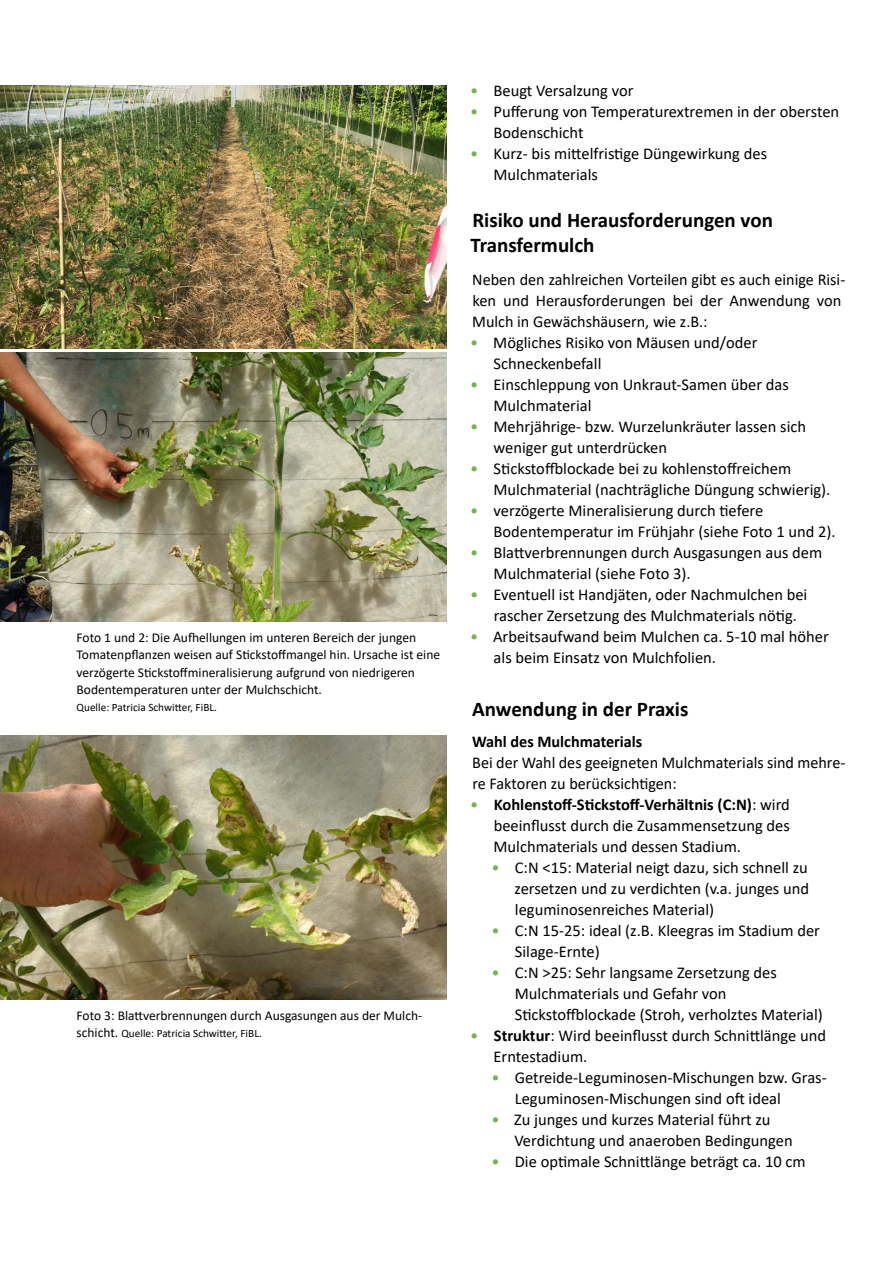
<style>
.page{position:relative;width:893px;height:1263px;background:#fff}
.page>*{position:absolute;margin:0;border:0;box-sizing:border-box;transform-origin:0 0}
.t1{font:700 21px/25.5px "Calibri";color:#000}
.t2{font:16.5px/21px "Calibri";color:#000}
.t3{font:700 16.5px "Calibri";color:#000}
.t4{font:13.5px/17.2px "Calibri";color:#000}
.t5{font:11.25px "Calibri";color:#000}
.s1{font-size:13.5px}
.s2{color:#77b157}
.s3{font-weight:700}
</style>
<div class="page">
<img style="left:0;top:735px;width:446px;height:264px">
<img style="left:0;top:85px;width:446px;height:263px">
<img style="left:0;top:352px;width:446px;height:269px">
<p class="t4" style="left:77px;top:629px;width:365px">Foto 1 und 2: Die Aufhellungen im unteren Bereich der jungen Tomatenpflanzen weisen auf Stickstoffmangel hin. Ursache ist eine verzögerte Stickstoffmineralisierung aufgrund von niedrigeren Bodentemperaturen unter der Mulchschicht.</p>
<p class="t5" style="left:77px;top:699px;width:142px">Quelle: Patricia Schwitter, FiBL.</p>
<p class="t4" style="left:77px;top:1007px;width:347px">Foto 3: Blattverbrennungen durch Ausgasungen aus der Mulch-</p>
<p class="t5" style="left:77px;top:1026px;width:187px"><span class="s1">schicht.</span> Quelle: Patricia Schwitter, FiBL.</p>
<p class="t2" style="left:470px;top:80px;width:165px"><span class="s2">•</span> Beugt Versalzung vor</p>
<p class="t2" style="left:493px;top:101px;width:347px;text-indent:-23px"><span class="s2">•</span> Pufferung von Temperaturextremen in der obersten<br>Bodenschicht</p>
<p class="t2" style="left:493px;top:143px;width:275px;text-indent:-23px"><span class="s2">•</span> Kurz- bis mittelfristige Düngewirkung des<br>Mulchmaterials</p>
<p class="t1" style="left:470px;top:207px;width:304px">Risiko und Herausforderungen von<br>Transfermulch</p>
<p class="t2" style="left:472px;top:269px;width:373px">Neben den zahlreichen Vorteilen gibt es auch einige Risi&shy;ken und Herausforderungen bei der Anwendung von<br>Mulch in Gewächshäusern, wie z.B.:</p>
<p class="t2" style="left:494px;top:332px;width:265px;text-indent:-23px"><span class="s2">•</span> Mögliches Risiko von Mäusen und/oder<br>Schneckenbefall</p>
<p class="t2" style="left:493px;top:374px;width:297px;text-indent:-23px"><span class="s2">•</span> Einschleppung von Unkraut-Samen über das<br>Mulchmaterial</p>
<p class="t2" style="left:493px;top:416px;width:314px;text-indent:-23px"><span class="s2">•</span> Mehrjährige- bzw. Wurzelunkräuter lassen sich weniger gut unterdrücken</p>
<p class="t2" style="left:493px;top:458px;width:338px;text-indent:-23px"><span class="s2">•</span> Stickstoffblockade bei zu kohlenstoffreichem<br>Mulchmaterial (nachträgliche Düngung schwierig).</p>
<p class="t2" style="left:494px;top:500px;width:344px;text-indent:-23px"><span class="s2">•</span> verzögerte Mineralisierung durch tiefere<br>Bodentemperatur im Frühjahr (siehe Foto 1 und 2).</p>
<p class="t2" style="left:494px;top:542px;width:330px;text-indent:-23px"><span class="s2">•</span> Blattverbrennungen durch Ausgasungen aus dem<br>Mulchmaterial (siehe Foto 3).</p>
<p class="t2" style="left:494px;top:584px;width:315px;text-indent:-24px"><span class="s2">•</span> Eventuell ist Handjäten, oder Nachmulchen bei rascher Zersetzung des Mulchmaterials nötig.</p>
<p class="t2" style="left:494px;top:626px;width:337px;text-indent:-24px"><span class="s2">•</span> Arbeitsaufwand beim Mulchen ca. 5-10 mal höher als beim Einsatz von Mulchfolien.</p>
<p class="t1" style="left:472px;top:696px;width:218px">Anwendung in der Praxis</p>
<p class="t3" style="left:472px;top:730px;width:172px">Wahl des Mulchmaterials</p>
<p class="t2" style="left:472px;top:752px;width:375px">Bei der Wahl des geeigneten Mulchmaterials sind mehre&shy;re Faktoren zu berücksichtigen:</p>
<p class="t2" style="left:493px;top:794px;width:298px;text-align:justify;text-indent:-23px"><span class="s2">•</span> <span class="s3">Kohlenstoff-Stickstoff-Verhältnis (C:N)</span>: wird beeinflusst durch die Zusammensetzung des Mulchmaterials und dessen Stadium.</p>
<p class="t2" style="left:514px;top:857px;width:296px;text-align:justify;text-indent:-23px"><span class="s2">•</span> C:N &lt;15: Material neigt dazu, sich schnell zu zersetzen und zu verdichten (v.a. junges und leguminosenreiches Material)</p>
<p class="t2" style="left:515px;top:920px;width:307px;text-indent:-23px"><span class="s2">•</span> C:N 15-25: ideal (z.B. Kleegras im Stadium der<br>Silage-Ernte)</p>
<p class="t2" style="left:515px;top:962px;width:310px;text-indent:-23px"><span class="s2">•</span> C:N &gt;25: Sehr langsame Zersetzung des<br>Mulchmaterials und Gefahr von<br>Stickstoffblockade (Stroh, verholztes Material)</p>
<p class="t2" style="left:494px;top:1025px;width:334px;text-indent:-23px"><span class="s2">•</span> <span class="s3">Struktur</span>: Wird beeinflusst durch Schnittlänge und<br>Erntestadium.</p>
<p class="t2" style="left:515px;top:1067px;width:313px;text-indent:-23px"><span class="s2">•</span> Getreide-Leguminosen-Mischungen bzw. Gras-<br>Leguminosen-Mischungen sind oft ideal</p>
<p class="t2" style="left:514px;top:1109px;width:280px;text-indent:-23px"><span class="s2">•</span> Zu junges und kurzes Material führt zu<br>Verdichtung und anaeroben Bedingungen</p>
<p class="t2" style="left:491px;top:1151px;width:316px"><span class="s2">•</span> Die optimale Schnittlänge beträgt ca. 10 cm</p>
</div>
